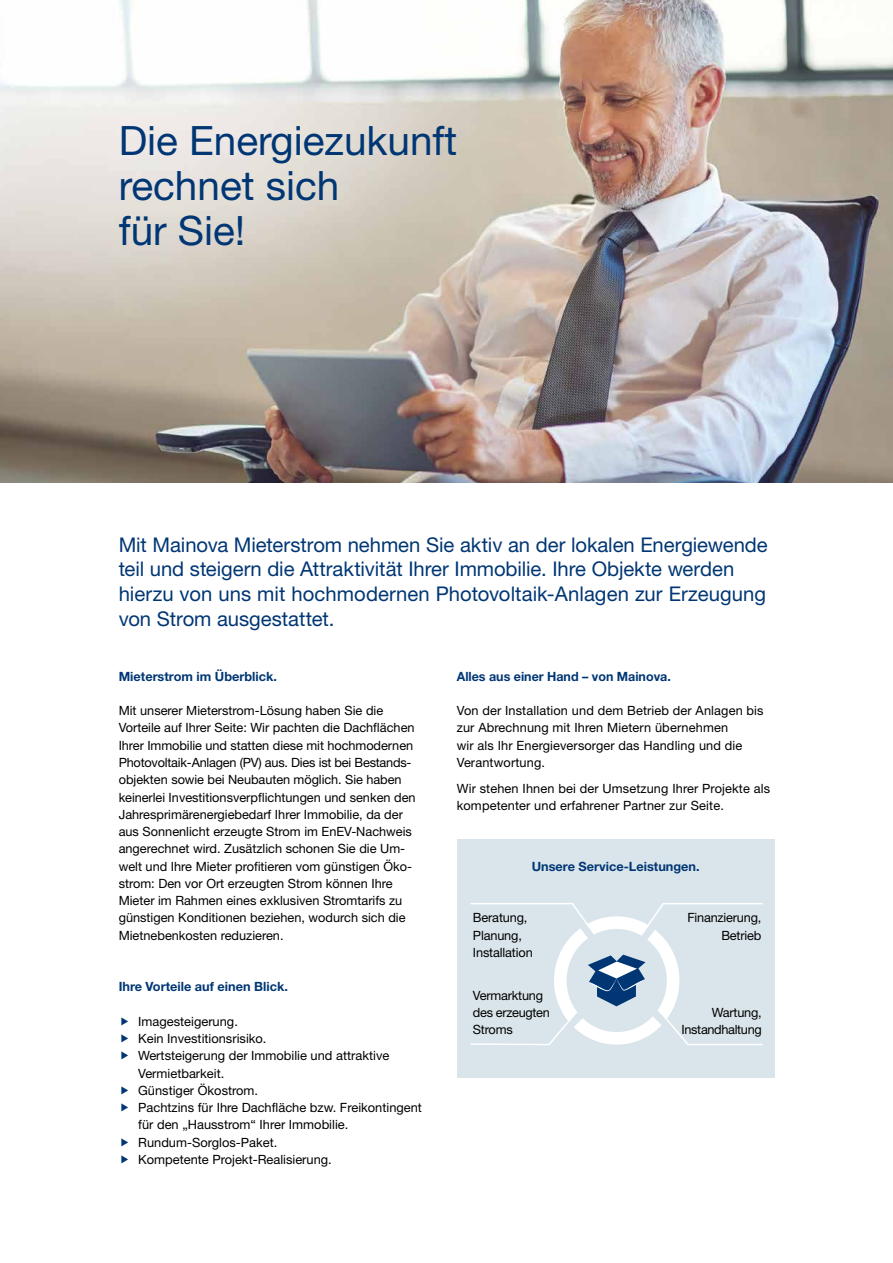
<style>
.page{position:relative;width:893px;height:1263px;background:#fff}
.page>*{position:absolute;margin:0;border:0;box-sizing:border-box;transform-origin:0 0}
.t1{font:40.5px/45px "Helvetica Neue LT Pro";color:#003674}
.t2{font:20.25px/24.8px "Helvetica Neue LT Pro";letter-spacing:-.005em;color:#003674}
.t3{font:12.75px/17.2px "Helvetica Neue LT Pro";color:#000}
.t4{font:700 12.75px "Helvetica Neue LT Pro";color:#003674}
.t5{font:12.75px/17.2px "Helvetica Neue LT Pro";letter-spacing:-.025em;color:#000;text-align:right}
</style>
<div class="page">
<div style="left:457px;top:839px;width:317px;height:238px;background:#dae5eb"></div>
<svg style="left:470px;top:903px;width:293px;height:143px"></svg>
<hr style="left:892px;top:896px;width:1px;height:367px;background:#dae5eb">
<img style="left:0;top:0;width:893px;height:482px">
<h1 class="t1" style="left:119px;top:117px;width:340px">Die Energiezukunft rechnet sich<br>für Sie!</h1>
<p class="t2" style="left:119px;top:531px;width:650px">Mit Mainova Mieterstrom nehmen Sie aktiv an der lokalen Energiewende teil und steigern die Attraktivität Ihrer Immobilie. Ihre Objekte werden hierzu von uns mit hochmodernen Photovoltaik-Anlagen zur Erzeugung von Strom ausgestattet.</p>
<p class="t4" style="left:119px;top:668px;width:160px">Mieterstrom im Überblick.</p>
<p class="t3" style="left:119px;top:702px;width:298px">Mit unserer Mieterstrom-Lösung haben Sie die Vorteile auf Ihrer Seite: Wir pachten die Dachflächen Ihrer Immobilie und statten diese mit hochmodernen Photovoltaik-Anlagen (PV) aus. Dies ist bei Bestands&shy;objekten sowie bei Neubauten möglich. Sie haben keinerlei Investitionsverpflichtungen und senken den Jahresprimärenergiebedarf Ihrer Immobilie, da der aus Sonnenlicht erzeugte Strom im EnEV-Nachweis angerechnet wird. Zusätzlich schonen Sie die Um&shy;welt und Ihre Mieter profitieren vom günstigen Öko&shy;strom: Den vor Ort erzeugten Strom können Ihre Mieter im Rahmen eines exklusiven Stromtarifs zu günstigen Konditionen beziehen, wodurch sich die Mietnebenkosten reduzieren.</p>
<p class="t4" style="left:457px;top:668px;width:216px">Alles aus einer Hand – von Mainova.</p>
<p class="t3" style="left:457px;top:702px;width:308px">Von der Installation und dem Betrieb der Anlagen bis zur Abrechnung mit Ihren Mietern übernehmen<br>wir als Ihr Energieversorger das Handling und die Verantwortung.</p>
<p class="t3" style="left:457px;top:779px;width:315px">Wir stehen Ihnen bei der Umsetzung Ihrer Projekte als kompetenter und erfahrener Partner zur Seite.</p>
<p class="t4" style="left:532px;top:858px;width:169px">Unsere Service-Leistungen.</p>
<p class="t3" style="left:473px;top:909px;width:61px">Beratung,<br>Planung,<br>Installation</p>
<p class="t3" style="left:473px;top:986px;width:78px">Vermarktung des erzeugten<br>Stroms</p>
<p class="t3" style="left:687px;top:909px;width:75px;text-align:right">Finanzierung,<br>Betrieb</p>
<p class="t4" style="left:119px;top:979px;width:171px">Ihre Vorteile auf einen Blick.</p>
<p class="t3" style="left:138px;top:1012px;width:285px">Imagesteigerung.<br>Kein Investitionsrisiko.<br>Wertsteigerung der Immobilie und attraktive<br>Vermietbarkeit.<br>Günstiger Ökostrom.<br>Pachtzins für Ihre Dachfläche bzw. Freikontingent für den „Hausstrom“ Ihrer Immobilie.<br>Rundum-Sorglos-Paket.<br>Kompetente Projekt-Realisierung.</p>
<p class="t5" style="left:681px;top:1004px;width:82px">Wartung,<br>Instandhaltung</p>
</div>
